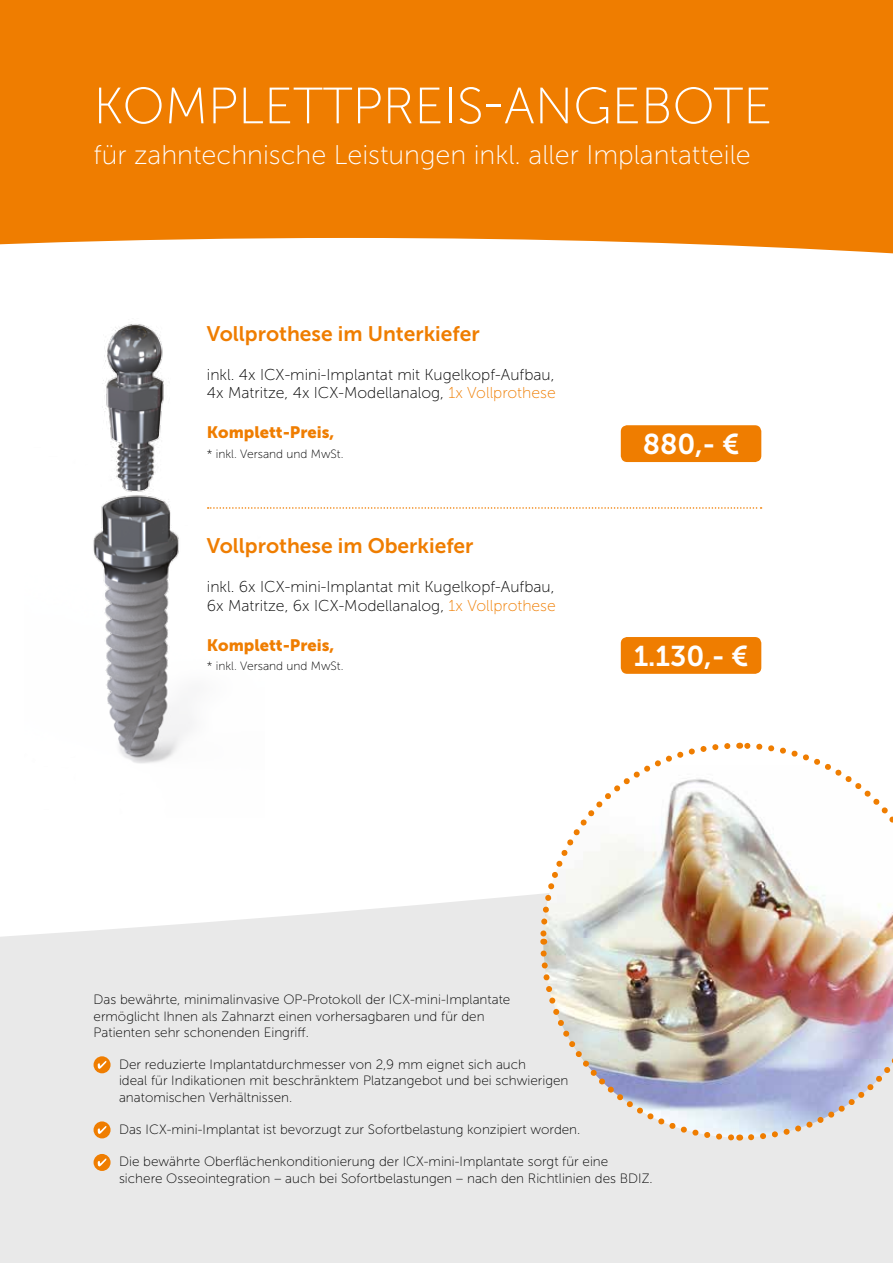
<style>
.page{position:relative;width:893px;height:1263px;background:#fff}
.page>*{position:absolute;margin:0;border:0;box-sizing:border-box;transform-origin:0 0}
.t1{font:51px "Museo Sans 100";color:#fff}
.t2{font:28.5px "Museo Sans 700";color:#fff}
.t3{font:27px "Museo Sans 100";color:#fff}
.t4{font:21px "Museo Sans 700";color:#ef7d00}
.t5{font:16.5px "Museo Sans 900";color:#ef7d00}
.t6{font:15.75px/18.9px "Museo Sans 100";color:#000}
.t7{font:13.5px/16.2px "Museo Sans 100";color:#000}
.t8{font:12px "Museo Sans 100";color:#000}
.s1{color:#ef7d00}
</style>
<div class="page">
<div style="left:0;top:894px;width:893px;height:369px;background:#e9e9e9"></div>
<div style="left:0;top:0;width:893px;height:254px;background:#ef7d00"></div>
<div style="left:94px;top:1056px;width:17px;height:17px;background:#ef7d00;border-radius:50%"></div>
<svg style="left:98px;top:1061px;width:8px;height:8px"></svg>
<div style="left:94px;top:1121px;width:17px;height:17px;background:#ef7d00;border-radius:50%"></div>
<svg style="left:98px;top:1126px;width:8px;height:8px"></svg>
<div style="left:94px;top:1154px;width:17px;height:17px;background:#ef7d00;border-radius:50%"></div>
<svg style="left:98px;top:1158px;width:8px;height:8px"></svg>
<div style="left:621px;top:425px;width:140px;height:37px;background:#ef7d00;border-radius:6px"></div>
<div style="left:621px;top:637px;width:140px;height:37px;background:#ef7d00;border-radius:6px"></div>
<img style="left:537px;top:742px;width:356px;height:402px">
<svg style="left:264px;top:507px;width:498px;height:2px"></svg>
<img style="left:93px;top:324px;width:171px;height:440px">
<h1 class="t1" style="left:94px;top:79px;width:680px">KOMPLETTPREIS-ANGEBOTE</h1>
<h3 class="t3" style="left:94px;top:140px;width:659px">für zahntechnische Leistungen inkl. aller Implantatteile</h3>
<h3 class="t4" style="left:207px;top:322px;width:274px">Vollprothese im Unterkiefer</h3>
<p class="t6" style="left:207px;top:365px;width:350px">inkl. 4x ICX-mini-Implantat mit Kugelkopf-Aufbau,<br>4x Matritze, 4x ICX-Modellanalog, <span class="s1">1x Vollprothese</span></p>
<p class="t5" style="left:207px;top:423px;width:129px">Komplett-Preis,</p>
<p class="t8" style="left:207px;top:447px;width:138px">* inkl. Versand und MwSt.</p>
<h3 class="t4" style="left:207px;top:534px;width:268px">Vollprothese im Oberkiefer</h3>
<p class="t6" style="left:207px;top:577px;width:350px">inkl. 6x ICX-mini-Implantat mit Kugelkopf-Aufbau,<br>6x Matritze, 6x ICX-Modellanalog, <span class="s1">1x Vollprothese</span></p>
<p class="t5" style="left:207px;top:635px;width:129px">Komplett-Preis,</p>
<p class="t8" style="left:207px;top:660px;width:138px">* inkl. Versand und MwSt.</p>
<h2 class="t2" style="left:643px;top:429px;width:98px">880,- €</h2>
<h2 class="t2" style="left:634px;top:640px;width:116px">1.130,- €</h2>
<p class="t7" style="left:94px;top:992px;width:418px">Das bewährte, minimalinvasive OP-Protokoll der ICX-mini-Implantate ermöglicht Ihnen als Zahnarzt einen vorhersagbaren und für den<br>Patienten sehr schonenden Eingriff.</p>
<p class="t7" style="left:119px;top:1056px;width:451px">Der reduzierte Implantatdurchmesser von 2,9 mm eignet sich auch<br>ideal für Indikationen mit beschränktem Platzangebot und bei schwierigen anatomischen Verhältnissen.</p>
<p class="t7" style="left:119px;top:1121px;width:463px">Das ICX-mini-Implantat ist bevorzugt zur Sofortbelastung konzipiert worden.</p>
<p class="t7" style="left:119px;top:1154px;width:535px">Die bewährte Oberflächenkonditionierung der ICX-mini-Implantate sorgt für eine sichere Osseointegration – auch bei Sofortbelastungen – nach den Richtlinien des BDIZ.</p>
</div>
